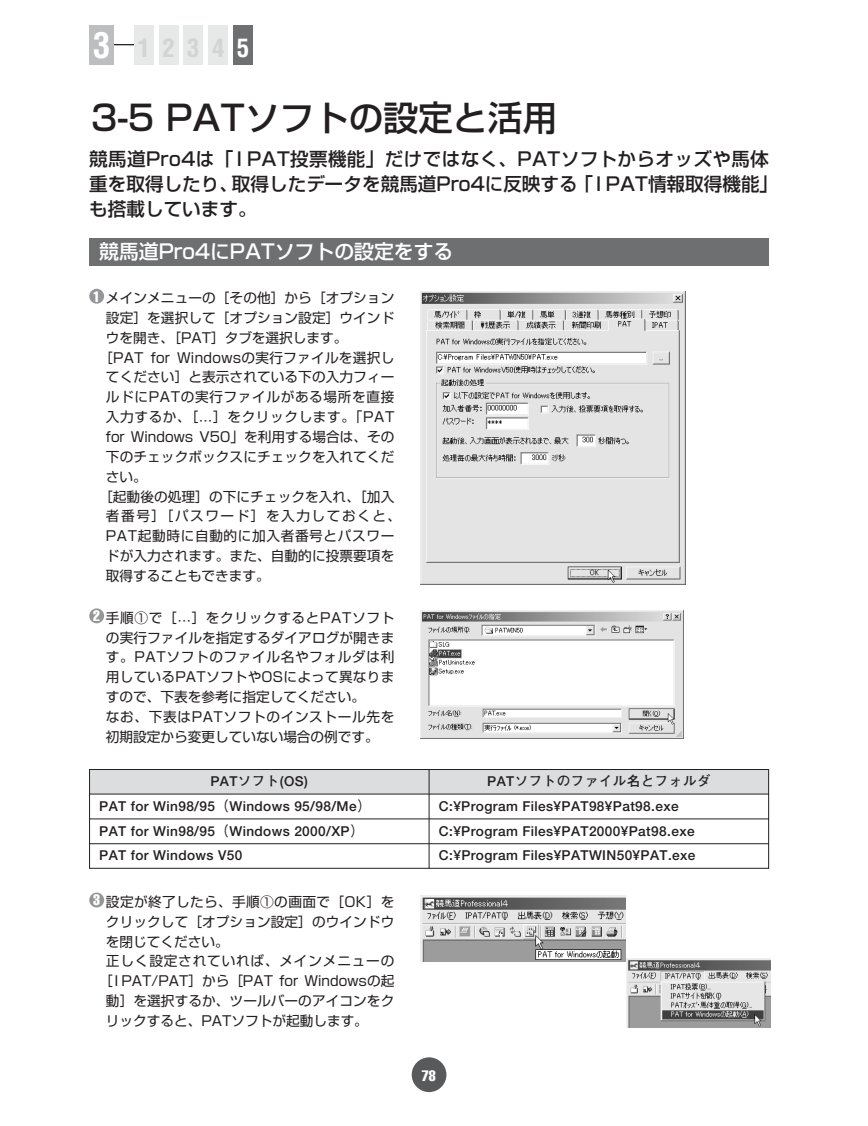
<style>
.page{position:relative;width:868px;height:1126px;background:#fff}
.page>*{position:absolute;margin:0;border:0;box-sizing:border-box;transform-origin:0 0}
.t1{font:500 34.65px "Shin Go";color:#231f20}
.t2{font:700 condensed 24.85px "Helvetica";letter-spacing:.5em;color:#d1d3d4}
.t3{font:500 19.78px "Shin Go";color:#fff}
.t4{font:500 18.55px/24.8px "Shin Go";color:#231f20}
.t5{font:extra-condensed 14.88px "Helvetica";color:#fff}
.t6{font:13.65px/19.8px "Shin Go";letter-spacing:.005em;color:#231f20}
.t7{font:700 13.65px "Futo Go B101";letter-spacing:.025em;color:#231f20}
.t8{font:13.65px "Shin Go";letter-spacing:.045em;color:#231f20}
.t9{font:13.65px "Shin Go";letter-spacing:.03em;color:#231f20}
.t10{font:13.65px "Shin Go";letter-spacing:.11em;color:#231f20}
.t11{font:13.65px "Shin Go";letter-spacing:.06em;color:#231f20}
.s1{font-size:34.65px;color:#fff}
.s2{color:#fff}
.s3{font-family:"Helvetica";font-stretch:extra-condensed;font-size:14.88px;color:#fff}
</style>
<div class="page">
<div style="left:412px;top:1057px;width:34px;height:34px;background:#58595b;border-radius:50%"></div>
<div style="left:89px;top:238px;width:680px;height:28px;background:#6d6f71"></div>
<div style="left:89px;top:25px;width:25px;height:39px;background:#bcbec0"></div>
<div style="left:134px;top:25px;width:20px;height:39px;background:#e7e8e8"></div>
<div style="left:159px;top:25px;width:20px;height:39px;background:#e7e8e8"></div>
<div style="left:184px;top:25px;width:19px;height:39px;background:#e7e8e8"></div>
<div style="left:208px;top:25px;width:20px;height:39px;background:#e7e8e8"></div>
<div style="left:233px;top:25px;width:20px;height:39px;background:#6d6f71"></div>
<svg style="left:114px;top:44px;width:20px;height:1px"></svg>
<img style="left:421px;top:291px;width:264px;height:293px">
<div style="left:89px;top:289px;width:15px;height:14px;background:#949698;border-radius:50%"></div>
<img style="left:421px;top:611px;width:262px;height:127px">
<div style="left:89px;top:608px;width:15px;height:15px;background:#949698;border-radius:50%"></div>
<div style="left:89px;top:769px;width:340px;height:25px;background:#dcddde"></div>
<div style="left:429px;top:769px;width:340px;height:25px;background:#dcddde"></div>
<div style="left:89px;top:769px;width:680px;height:99px;border:1px solid #231f20"></div>
<hr style="left:429px;top:769px;width:1px;height:99px;background:#231f20">
<hr style="left:89px;top:793px;width:680px;height:1px;background:#231f20">
<hr style="left:89px;top:818px;width:680px;height:1px;background:#231f20">
<hr style="left:89px;top:843px;width:680px;height:1px;background:#231f20">
<img style="left:421px;top:895px;width:204px;height:66px">
<img style="left:627px;top:958px;width:143px;height:69px">
<div style="left:89px;top:892px;width:15px;height:15px;background:#949698;border-radius:50%"></div>
<h2 class="t2" style="left:93px;top:38px;width:158px"><span class="s1">3</span> 1234<span class="s2">5</span></h2>
<h1 class="t1" style="left:91px;top:105px;width:468px">3-5 PATソフトの設定と活用</h1>
<h3 class="t4" style="left:89px;top:148px;width:690px">競馬道Pro4は「I PAT投票機能」だけではなく、PATソフトからオッズや馬体重を取得したり、取得したデータを競馬道Pro4に反映する「I PAT情報取得機能」も搭載しています。</h3>
<h3 class="t3" style="left:99px;top:244px;width:356px">競馬道Pro4にPATソフトの設定をする</h3>
<p class="t6" style="left:93px;top:289px;width:303px"><span class="s3">1</span> メインメニューの［その他］から［オプション</p>
<p class="t6" style="left:106px;top:309px;width:290px">設定］を選択して［オプション設定］ウインド</p>
<p class="t6" style="left:106px;top:329px;width:243px">ウを開き、［PAT］タブを選択します。</p>
<p class="t6" style="left:99px;top:349px;width:297px">［PAT for Windowsの実行ファイルを選択し</p>
<p class="t6" style="left:106px;top:369px;width:290px">てください］と表示されている下の入力フィー</p>
<p class="t8" style="left:106px;top:392px;width:290px">ルドにPATの実行ファイルがある場所を直接</p>
<p class="t8" style="left:106px;top:412px;width:290px">入力するか、［…］をクリックします。「PAT</p>
<p class="t6" style="left:106px;top:428px;width:290px">for Windows V50」を利用する場合は、その</p>
<p class="t6" style="left:106px;top:448px;width:290px">下のチェックボックスにチェックを入れてくだ</p>
<p class="t6" style="left:106px;top:468px;width:42px">さい。</p>
<p class="t6" style="left:99px;top:488px;width:297px">［起動後の処理］の下にチェックを入れ、［加入</p>
<p class="t10" style="left:106px;top:511px;width:297px">者番号］［パスワード］を入力しておくと、</p>
<p class="t8" style="left:106px;top:531px;width:290px">PAT起動時に自動的に加入者番号とパスワー</p>
<p class="t6" style="left:106px;top:547px;width:290px">ドが入力されます。また、自動的に投票要項を</p>
<p class="t6" style="left:106px;top:567px;width:165px">取得することもできます。</p>
<p class="t8" style="left:93px;top:612px;width:303px"><span class="s3">2</span> 手順①で［…］をクリックするとPATソフト</p>
<p class="t6" style="left:106px;top:629px;width:290px">の実行ファイルを指定するダイアログが開きます。PATソフトのファイル名やフォルダは利用しているPATソフトやOSによって異なりますので、下表を参考に指定してください。<br>なお、下表はPATソフトのインストール先を初期設定から変更していない場合の例です。</p>
<p class="t7" style="left:210px;top:775px;width:99px">PATソフト(OS)</p>
<p class="t7" style="left:487px;top:775px;width:225px">PATソフトのファイル名とフォルダ</p>
<p class="t7" style="left:99px;top:800px;width:273px">PAT for Win98/95（Windows 95/98/Me）</p>
<p class="t7" style="left:439px;top:800px;width:241px">C:¥Program Files¥PAT98¥Pat98.exe</p>
<p class="t7" style="left:99px;top:825px;width:266px">PAT for Win98/95（Windows 2000/XP）</p>
<p class="t7" style="left:439px;top:825px;width:257px">C:¥Program Files¥PAT2000¥Pat98.exe</p>
<p class="t7" style="left:99px;top:850px;width:145px">PAT for Windows V50</p>
<p class="t7" style="left:439px;top:850px;width:258px">C:¥Program Files¥PATWIN50¥PAT.exe</p>
<p class="t9" style="left:93px;top:896px;width:303px"><span class="s3">3</span> 設定が終了したら、手順①の画面で［OK］を</p>
<p class="t6" style="left:106px;top:913px;width:290px">クリックして［オプション設定］のウインドウ</p>
<p class="t6" style="left:106px;top:933px;width:124px">を閉じてください。</p>
<p class="t11" style="left:106px;top:956px;width:290px">正しく設定されていれば、メインメニューの</p>
<p class="t6" style="left:99px;top:972px;width:297px">［I PAT/PAT］から［PAT for Windowsの起</p>
<p class="t6" style="left:106px;top:992px;width:290px">動］を選択するか、ツールバーのアイコンをク</p>
<p class="t6" style="left:106px;top:1012px;width:263px">リックすると、PATソフトが起動します。</p>
<p class="t5" style="left:422px;top:1069px;width:15px">78</p>
</div>
